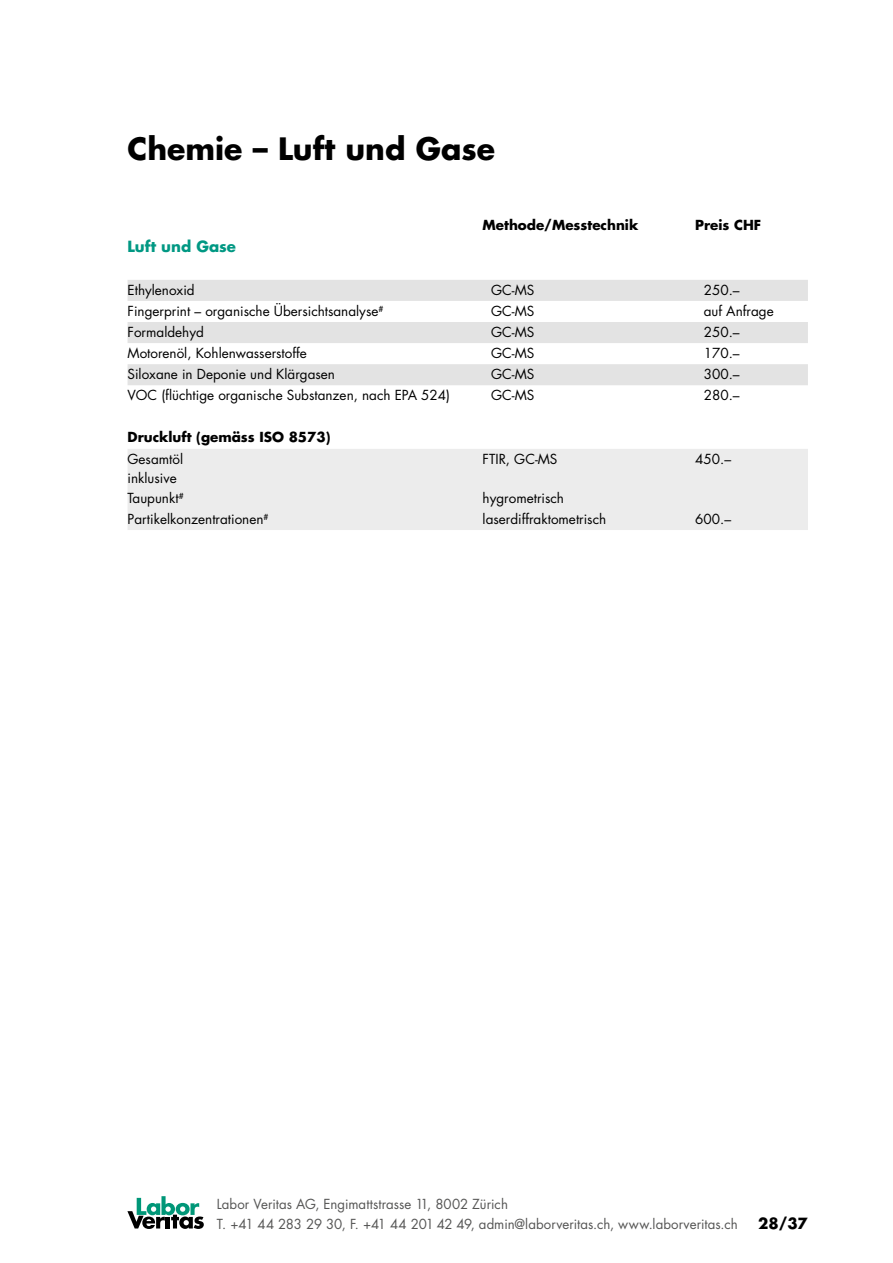
<style>
.page{position:relative;width:893px;height:1263px;background:#fff}
.page>*{position:absolute;margin:0;border:0;box-sizing:border-box;transform-origin:0 0}
.t1{font:700 30px "Futura LT";color:#000}
.t2{font:700 15px "Futura LT";color:#009883}
.t3{font:700 15px "Futura LT";color:#000}
.t4{font:13.5px/19.5px "Futura LT";color:#000}
.t5{font:13.5px/19.5px "Futura LT";color:#565655}
.t6{font:700 13.5px "Futura LT";color:#000}
</style>
<div class="page">
<svg style="left:127px;top:1196px;width:77px;height:33px"></svg>
<svg style="left:128px;top:280px;width:680px;height:105px;fill:#e3e3e3"></svg>
<div style="left:128px;top:449px;width:680px;height:81px;background:#ececec"></div>
<h1 class="t1" style="left:128px;top:129px;width:369px">Chemie – Luft und Gase</h1>
<p class="t6" style="left:483px;top:216px;width:157px">Methode/Messtechnik</p>
<p class="t6" style="left:695px;top:216px;width:67px">Preis CHF</p>
<p class="t2" style="left:128px;top:237px;width:110px">Luft und Gase</p>
<p class="t4" style="left:128px;top:280px;width:69px">Ethylenoxid</p>
<p class="t4" style="left:491px;top:280px;width:45px">GC-MS</p>
<p class="t4" style="left:704px;top:280px;width:37px">250.–</p>
<p class="t4" style="left:128px;top:301px;width:257px">Fingerprint – organische Übersichtsanalyse<sup>#</sup></p>
<p class="t4" style="left:491px;top:301px;width:45px">GC-MS</p>
<p class="t4" style="left:704px;top:301px;width:71px">auf Anfrage</p>
<p class="t4" style="left:128px;top:322px;width:78px">Formaldehyd</p>
<p class="t4" style="left:491px;top:322px;width:45px">GC-MS</p>
<p class="t4" style="left:704px;top:322px;width:37px">250.–</p>
<p class="t4" style="left:128px;top:343px;width:181px">Motorenöl, Kohlenwasserstoffe</p>
<p class="t4" style="left:491px;top:343px;width:45px">GC-MS</p>
<p class="t4" style="left:704px;top:343px;width:37px">170.–</p>
<p class="t4" style="left:128px;top:364px;width:209px">Siloxane in Deponie und Klärgasen</p>
<p class="t4" style="left:491px;top:364px;width:45px">GC-MS</p>
<p class="t4" style="left:704px;top:364px;width:37px">300.–</p>
<p class="t4" style="left:128px;top:385px;width:324px">VOC (flüchtige organische Substanzen, nach EPA 524)</p>
<p class="t4" style="left:491px;top:385px;width:45px">GC-MS</p>
<p class="t4" style="left:704px;top:385px;width:37px">280.–</p>
<p class="t6" style="left:128px;top:428px;width:204px">Druckluft (gemäss ISO 8573)</p>
<p class="t4" style="left:128px;top:449px;width:58px">Gesamtöl inklusive<br>Taupunkt<sup>#</sup></p>
<p class="t4" style="left:483px;top:449px;width:76px">FTIR, GC-MS</p>
<p class="t4" style="left:695px;top:449px;width:37px">450.–</p>
<p class="t4" style="left:483px;top:488px;width:83px">hygrometrisch</p>
<p class="t4" style="left:128px;top:509px;width:142px">Partikelkonzentrationen<sup>#</sup></p>
<p class="t4" style="left:483px;top:509px;width:125px">laserdiffraktometrisch</p>
<p class="t4" style="left:695px;top:509px;width:37px">600.–</p>
<p class="t5" style="left:217px;top:1195px;width:522px">Labor Veritas AG, Engimattstrasse 11, 8002 Zürich<br>T. +41 44 283 29 30, F. +41 44 201 42 49, admin@laborveritas.ch, www.laborveritas.ch</p>
<p class="t3" style="left:758px;top:1213px;width:51px">28/37</p>
</div>
